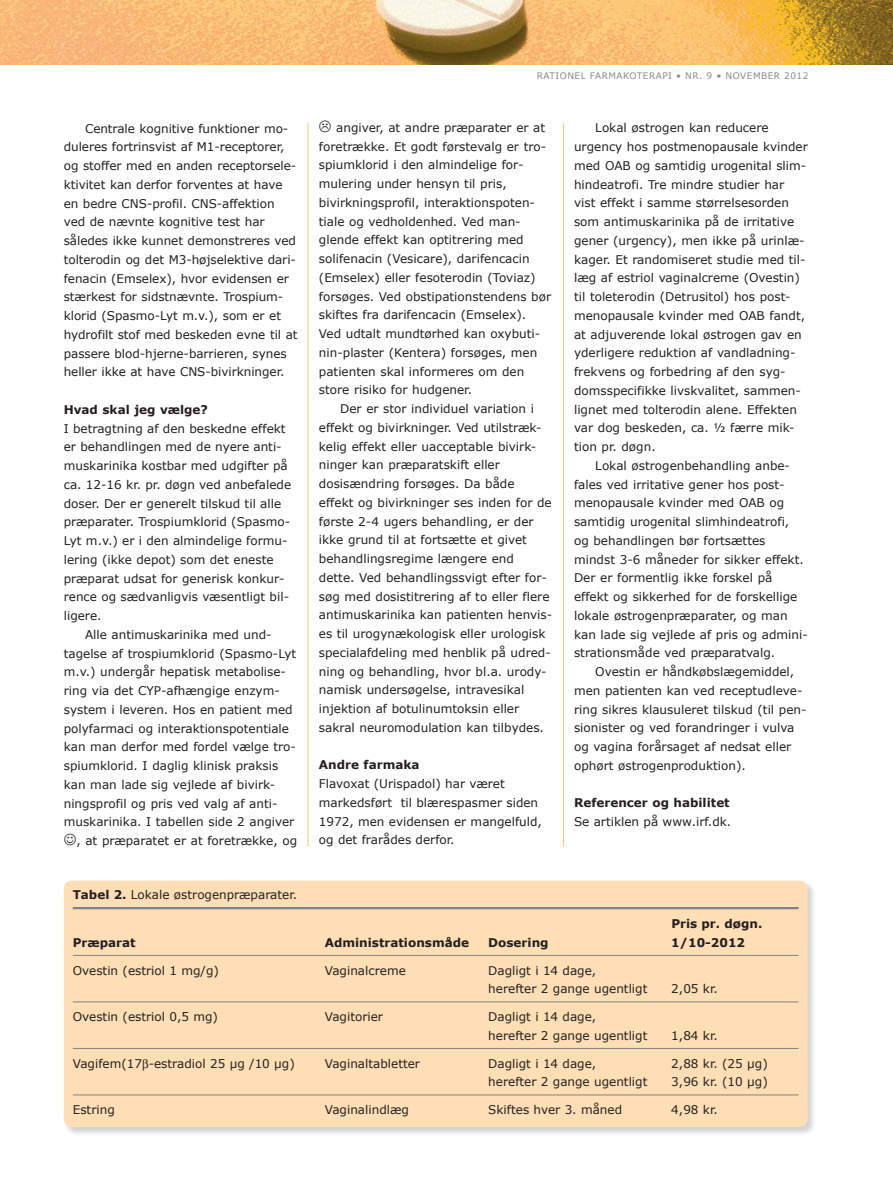
<style>
.page{position:relative;width:893px;height:1191px;background:#fff}
.page>*{position:absolute;margin:0;border:0;box-sizing:border-box;transform-origin:0 0}
.t1{font:12px/18.8px "Verdana";color:#231f20}
.t2{font:700 12px "Verdana";color:#231f20}
.t3{font:9px "Verdana";letter-spacing:.05em;color:#87898c}
.s1{font-weight:700}
</style>
<div class="page">
<hr style="left:308px;top:123px;width:1px;height:723px;background:#fdc577">
<hr style="left:563px;top:123px;width:1px;height:723px;background:#fdc577">
<img style="left:0;top:0;width:893px;height:64px">
<div style="left:63px;top:880px;width:753px;height:256px;background:#231f20;opacity:.2"></div>
<div style="left:64px;top:880px;width:744px;height:247px;background:#fedfb5;border-radius:9px"></div>
<hr style="left:73px;top:907px;width:726px;height:2px;background:#808285">
<hr style="left:73px;top:955px;width:726px;height:1px;background:#808285">
<hr style="left:73px;top:1001px;width:726px;height:1px;background:#808285">
<hr style="left:73px;top:1048px;width:726px;height:1px;background:#808285">
<hr style="left:73px;top:1094px;width:726px;height:1px;background:#808285">
<p class="t1" style="left:64px;top:119px;width:235px;text-indent:21px">Centrale kognitive funktioner mo&shy;duleres fortrinsvist af M1-receptorer, og stoffer med en anden receptorsele&shy;ktivitet kan derfor forventes at have en bedre CNS-profil. CNS-affektion ved de nævnte kognitive test har således ikke kunnet demonstreres ved tolterodin og det M3-højselektive dari&shy;fenacin (Emselex), hvor evidensen er stærkest for sidstnævnte. Trospium&shy;klorid (Spasmo-Lyt m.v.), som er et hydrofilt stof med beskeden evne til at passere blod-hjerne-barrieren, synes heller ikke at have CNS-bivirkninger.</p>
<p class="t2" style="left:64px;top:401px;width:146px">Hvad skal jeg vælge?</p>
<p class="t1" style="left:64px;top:419px;width:223px">I betragtning af den beskedne effekt</p>
<p class="t1" style="left:64px;top:437px;width:219px">er behandlingen med de nyere anti-</p>
<p class="t1" style="left:64px;top:456px;width:225px">muskarinika kostbar med udgifter på</p>
<p class="t1" style="left:64px;top:475px;width:229px">ca. 12-16 kr. pr. døgn ved anbefalede</p>
<p class="t1" style="left:64px;top:494px;width:219px">doser. Der er generelt tilskud til alle</p>
<p class="t1" style="left:64px;top:512px;width:226px">præparater. Trospiumklorid (Spasmo-</p>
<p class="t1" style="left:64px;top:531px;width:225px">Lyt m.v.) er i den almindelige formu-</p>
<p class="t1" style="left:64px;top:550px;width:211px">lering (ikke depot) som det eneste</p>
<p class="t1" style="left:64px;top:568px;width:222px">præparat udsat for generisk konkur-</p>
<p class="t1" style="left:64px;top:587px;width:227px">rence og sædvanligvis væsentligt bil-</p>
<p class="t1" style="left:64px;top:606px;width:39px">ligere.</p>
<p class="t1" style="left:85px;top:625px;width:188px">Alle antimuskarinika med und-</p>
<p class="t1" style="left:64px;top:643px;width:234px">tagelse af trospiumklorid (Spasmo-Lyt</p>
<p class="t1" style="left:64px;top:662px;width:224px">m.v.) undergår hepatisk metabolise-</p>
<p class="t1" style="left:64px;top:681px;width:218px">ring via det CYP-afhængige enzym-</p>
<p class="t1" style="left:64px;top:700px;width:230px">system i leveren. Hos en patient med</p>
<p class="t1" style="left:64px;top:718px;width:227px">polyfarmaci og interaktionspotentiale</p>
<p class="t1" style="left:64px;top:737px;width:234px">kan man derfor med fordel vælge tro-</p>
<p class="t1" style="left:64px;top:756px;width:216px">spiumklorid. I daglig klinisk praksis</p>
<p class="t1" style="left:64px;top:775px;width:213px">kan man lade sig vejlede af bivirk-</p>
<p class="t1" style="left:64px;top:793px;width:215px">ningsprofil og pris ved valg af anti-</p>
<p class="t1" style="left:64px;top:812px;width:232px">muskarinika. I tabellen side 2 angiver</p>
<p class="t1" style="left:76px;top:831px;width:222px">, at præparatet er at foretrække, og</p>
<p class="t1" style="left:73px;top:885px;width:226px"><span class="s1">Tabel 2.</span> Lokale østrogenpræparater.</p>
<p class="t3" style="left:537px;top:69px;width:273px">rationel farmakoterapi • NR. 9 • N ovember 2012</p>
<p class="t1" style="left:319px;top:118px;width:234px;text-indent:17px">angiver, at andre præparater er at foretrække. Et godt førstevalg er tro&shy;spiumklorid i den almindelige for&shy;mulering under hensyn til pris, bivirkningsprofil, interaktionspoten&shy;tiale og vedholdenhed. Ved man&shy;glende effekt kan optitrering med solifenacin (Vesicare), darifencacin (Emselex) eller fesoterodin (Toviaz) forsøges. Ved obstipationstendens bør skiftes fra darifencacin (Emselex).<br>Ved udtalt mundtørhed kan oxybuti&shy;nin-plaster (Kentera) forsøges, men patienten skal informeres om den store risiko for hudgener.</p>
<p class="t1" style="left:319px;top:399px;width:235px;text-indent:21px">Der er stor individuel variation i effekt og bivirkninger. Ved utilstræk&shy;kelig effekt eller uacceptable bivirk&shy;ninger kan præparatskift eller dosisændring forsøges. Da både<br>effekt og bivirkninger ses inden for de første 2-4 ugers behandling, er der ikke grund til at fortsætte et givet behandlingsregime længere end dette. Ved behandlingssvigt efter for&shy;søg med dosistitrering af to eller flere antimuskarinika kan patienten henvis&shy;es til urogynækologisk eller urologisk specialafdeling med henblik på udred&shy;ning og behandling, hvor bl.a. urody&shy;namisk undersøgelse, intravesikal injektion af botulinumtoksin eller sakral neuromodulation kan tilbydes.</p>
<p class="t2" style="left:319px;top:756px;width:102px">Andre farmaka</p>
<p class="t1" style="left:319px;top:774px;width:225px">Flavoxat (Urispadol) har været markedsført til blærespasmer siden<br>1972, men evidensen er mangelfuld, og det frarådes derfor.</p>
<p class="t1" style="left:574px;top:118px;width:235px;text-indent:21px">Lokal østrogen kan reducere urgency hos postmenopausale kvinder med OAB og samtidig urogenital slim&shy;hindeatrofi. Tre mindre studier har vist effekt i samme størrelsesorden som antimuskarinika på de irritative gener (urgency), men ikke på urinlæ&shy;kager. Et randomiseret studie med til&shy;læg af estriol vaginalcreme (Ovestin) til toleterodin (Detrusitol) hos post&shy;menopausale kvinder med OAB fandt, at adjuverende lokal østrogen gav en yderligere reduktion af vandladning&shy;frekvens og forbedring af den syg&shy;domsspecifikke livskvalitet, sammen&shy;lignet med tolterodin alene. Effekten var dog beskeden, ca. ½ færre mik&shy;tion pr. døgn.</p>
<p class="t1" style="left:574px;top:456px;width:235px;text-indent:21px">Lokal østrogenbehandling anbe&shy;fales ved irritative gener hos post&shy;menopausale kvinder med OAB og samtidig urogenital slimhindeatrofi,<br>og behandlingen bør fortsættes mindst 3-6 måneder for sikker effekt.<br>Der er formentlig ikke forskel på effekt og sikkerhed for de forskellige lokale østrogenpræparater, og man kan lade sig vejlede af pris og admini&shy;strationsmåde ved præparatvalg.</p>
<p class="t1" style="left:574px;top:662px;width:234px;text-indent:21px">Ovestin er håndkøbslægemiddel, men patienten kan ved receptudleve&shy;ring sikres klausuleret tilskud (til pen&shy;sionister og ved forandringer i vulva og vagina forårsaget af nedsat eller ophørt østrogenproduktion).</p>
<p class="t2" style="left:574px;top:794px;width:157px">Referencer og habilitet</p>
<p class="t1" style="left:574px;top:812px;width:159px">Se artiklen på www.irf.dk.</p>
<p class="t2" style="left:671px;top:915px;width:93px">Pris pr. døgn.</p>
<p class="t2" style="left:73px;top:934px;width:64px">Præparat</p>
<p class="t2" style="left:325px;top:934px;width:146px">Administrationsmåde</p>
<p class="t2" style="left:488px;top:934px;width:62px">Dosering</p>
<p class="t2" style="left:671px;top:934px;width:75px">1/10-2012</p>
<p class="t1" style="left:73px;top:960px;width:148px">Ovestin (estriol 1 mg/g)</p>
<p class="t1" style="left:325px;top:960px;width:83px">Vaginalcreme</p>
<p class="t1" style="left:488px;top:960px;width:161px">Dagligt i 14 dage, herefter 2 gange ugentligt</p>
<p class="t1" style="left:671px;top:979px;width:48px">2,05 kr.</p>
<p class="t1" style="left:73px;top:1007px;width:147px">Ovestin (estriol 0,5 mg)</p>
<p class="t1" style="left:325px;top:1007px;width:60px">Vagitorier</p>
<p class="t1" style="left:488px;top:1007px;width:161px">Dagligt i 14 dage, herefter 2 gange ugentligt</p>
<p class="t1" style="left:671px;top:1026px;width:48px">1,84 kr.</p>
<p class="t1" style="left:73px;top:1053px;width:224px">Vagifem(17 -estradiol 25 µg /10 µg)</p>
<p class="t1" style="left:325px;top:1053px;width:97px">Vaginaltabletter</p>
<p class="t1" style="left:488px;top:1053px;width:109px">Dagligt i 14 dage,</p>
<p class="t1" style="left:671px;top:1053px;width:98px">2,88 kr. (25 µg)</p>
<p class="t1" style="left:488px;top:1072px;width:161px">herefter 2 gange ugentligt</p>
<p class="t1" style="left:671px;top:1072px;width:98px">3,96 kr. (10 µg)</p>
<p class="t1" style="left:73px;top:1100px;width:44px">Estring</p>
<p class="t1" style="left:325px;top:1100px;width:86px">Vaginalindlæg</p>
<p class="t1" style="left:488px;top:1100px;width:135px">Skiftes hver 3. måned</p>
<p class="t1" style="left:671px;top:1100px;width:48px">4,98 kr.</p>
</div>
